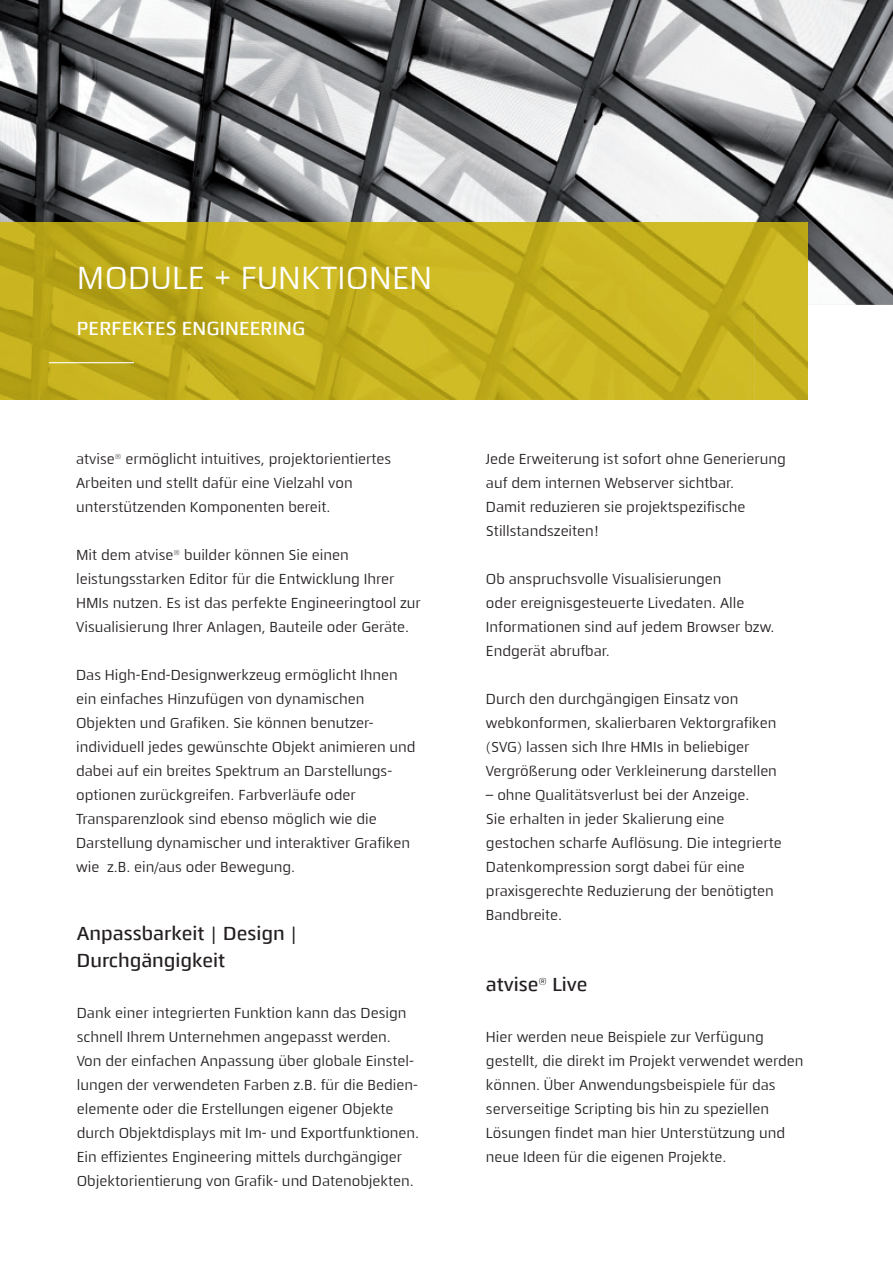
<style>
.page{position:relative;width:893px;height:1263px;background:#fff}
.page>*{position:absolute;margin:0;border:0;box-sizing:border-box;transform-origin:0 0}
.t1{font:33px "Quitador Sans Pro";letter-spacing:.01em;color:#fff}
.t2{font:500 19.5px/27px "Quitador Sans Pro";color:#231f20}
.t3{font:500 19.5px "Quitador Sans Pro";letter-spacing:.01em;color:#fff}
.t4{font:15px/24px "Quitador Sans Pro";color:#231f20}
</style>
<div class="page">
<img style="left:0;top:0;width:893px;height:305px">
<img style="left:0;top:222px;width:808px;height:177px">
<hr style="left:49px;top:362px;width:85px;height:1px;background:#fff">
<h1 class="t1" style="left:77px;top:258px;width:357px">MODULE + FUNKTIONEN</h1>
<h2 class="t3" style="left:77px;top:317px;width:230px">PERFEKTES ENGINEERING</h2>
<p class="t4" style="left:76px;top:447px;width:317px">atvise® ermöglicht intuitives, projektorientiertes<br>Arbeiten und stellt dafür eine Vielzahl von unterstützenden Komponenten bereit.</p>
<p class="t4" style="left:76px;top:543px;width:346px">Mit dem atvise® builder können Sie einen leistungsstarken Editor für die Entwicklung Ihrer HMIs nutzen. Es ist das perfekte Engineeringtool zur Visualisierung Ihrer Anlagen, Bauteile oder Geräte.</p>
<p class="t4" style="left:76px;top:663px;width:341px">Das High-End-Designwerkzeug ermöglicht Ihnen ein einfaches Hinzufügen von dynamischen Objekten und Grafiken. Sie können benutzer&shy;individuell jedes gewünschte Objekt animieren und dabei auf ein breites Spektrum an Darstellungs&shy;optionen zurückgreifen. Farbverläufe oder Transparenzlook sind ebenso möglich wie die Darstellung dynamischer und interaktiver Grafiken wie z.B. ein/aus oder Bewegung.</p>
<h2 class="t2" style="left:77px;top:919px;width:223px">Anpassbarkeit | Design |<br>Durchgängigkeit</h2>
<p class="t4" style="left:77px;top:1001px;width:344px">Dank einer integrierten Funktion kann das Design schnell Ihrem Unternehmen angepasst werden.<br>Von der einfachen Anpassung über globale Einstel&shy;lungen der verwendeten Farben z.B. für die Bedien&shy;elemente oder die Erstellungen eigener Objekte durch Objektdisplays mit Im- und Exportfunktionen.<br>Ein effizientes Engineering mittels durchgängiger Objektorientierung von Grafik- und Datenobjekten.</p>
<p class="t4" style="left:486px;top:447px;width:301px">Jede Erweiterung ist sofort ohne Generierung auf dem internen Webserver sichtbar.<br>Damit reduzieren sie projektspezifische Stillstandszeiten!</p>
<p class="t4" style="left:486px;top:567px;width:290px">Ob anspruchsvolle Visualisierungen<br>oder ereignisgesteuerte Livedaten. Alle Informationen sind auf jedem Browser bzw.<br>Endgerät abrufbar.</p>
<p class="t4" style="left:486px;top:687px;width:292px">Durch den durchgängigen Einsatz von webkonformen, skalierbaren Vektorgrafiken (SVG) lassen sich Ihre HMIs in beliebiger Vergrößerung oder Verkleinerung darstellen</p>
<p class="t4" style="left:486px;top:783px;width:297px">– ohne Qualitätsverlust bei der Anzeige.<br>Sie erhalten in jeder Skalierung eine gestochen scharfe Auflösung. Die integrierte Datenkompression sorgt dabei für eine praxisgerechte Reduzierung der benötigten Bandbreite.</p>
<h2 class="t2" style="left:486px;top:970px;width:103px">atvise® Live</h2>
<p class="t4" style="left:486px;top:1025px;width:319px">Hier werden neue Beispiele zur Verfügung gestellt, die direkt im Projekt verwendet werden können. Über Anwendungsbeispiele für das serverseitige Scripting bis hin zu speziellen Lösungen findet man hier Unterstützung und neue Ideen für die eigenen Projekte.</p>
</div>
